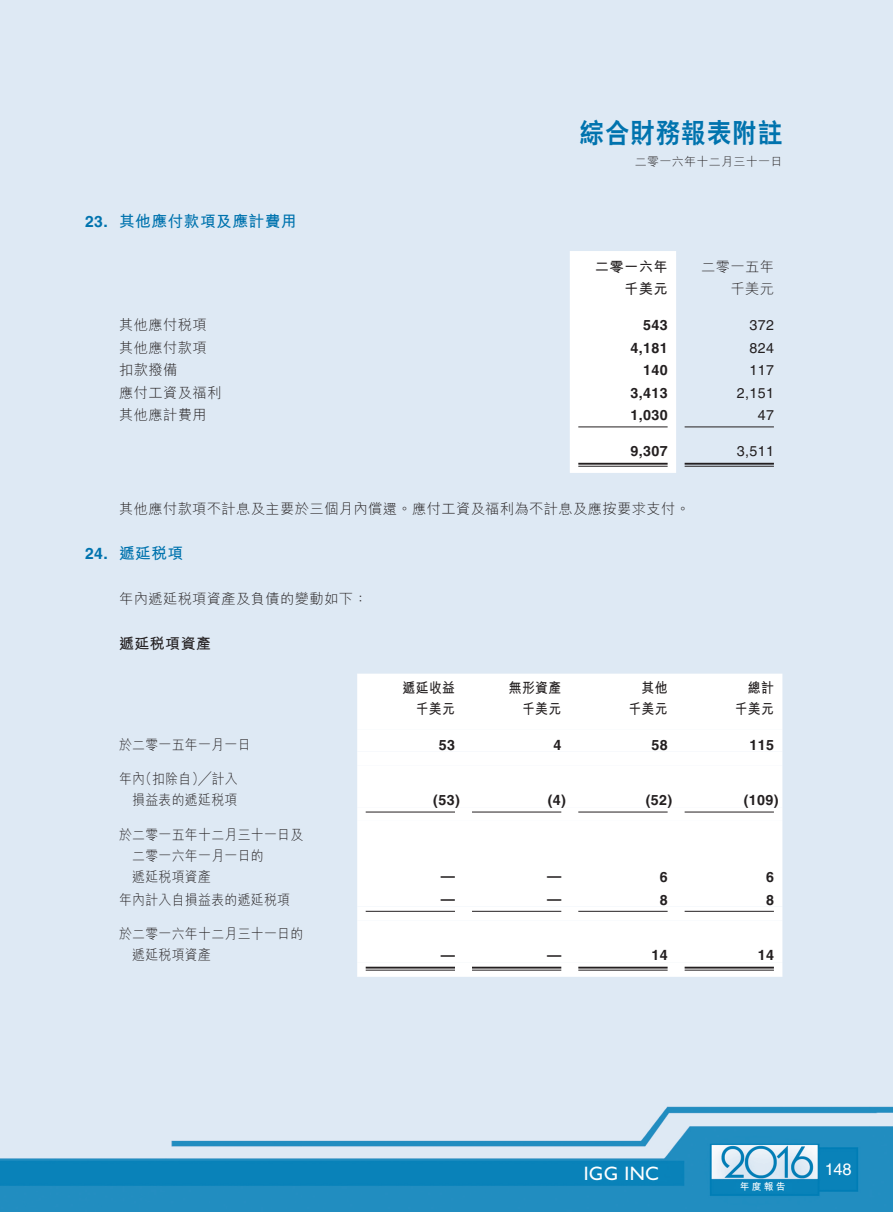
<style>
.page{position:relative;width:893px;height:1212px;background:#dee9f4}
.page>*{position:absolute;margin:0;border:0;box-sizing:border-box;transform-origin:0 0}
.t1{font:800 27px "C Hei 2 HK";letter-spacing:.05em;color:#0073ae;scale:.9 1}
.t2{font:19.5px "Gill Sans Std";letter-spacing:.02em;color:#fff}
.t3{font:16.5px "Helvetica LT Std";color:#fff}
.t4{font:700 15.75px "M Hei HK";letter-spacing:.03em;color:#0073ae}
.t5{font:700 15.75px "Helvetica LT Std";color:#0073ae}
.t6{font:700 15px "M Hei HK";letter-spacing:.03em;color:#231f20}
.t7{font:300 14.25px "M Hei HK";letter-spacing:.03em;color:#231f20}
.t8{font:300 14.25px/21px "M Hei HK";letter-spacing:.03em;color:#231f20;scale:.9 1}
.t9{font:700 14.25px "Helvetica LT Std";letter-spacing:.03em;color:#231f20}
.t10{font:700 14.25px "M Hei HK";letter-spacing:.03em;color:#231f20;scale:.9 1}
.t11{font:14.25px "Helvetica LT Std";letter-spacing:.03em;color:#231f20}
.t12{font:700 14.25px "M Hei HK";letter-spacing:.03em;color:#231f20}
.t13{font:300 12px "M Hei HK";letter-spacing:.03em;color:#231f20}
.t14{font:700 9.75px "M Hei HK";color:#fff}
</style>
<div class="page">
<svg style="left:570px;top:251px;width:106px;height:222px"></svg>
<hr style="left:578px;top:426px;width:90px;height:1px;background:#231f20">
<hr style="left:685px;top:426px;width:89px;height:1px;background:#231f20">
<hr style="left:578px;top:463px;width:90px;height:2px;background:#231f20">
<hr style="left:578px;top:466px;width:90px;height:1px;background:#231f20">
<hr style="left:685px;top:463px;width:89px;height:2px;background:#231f20">
<hr style="left:685px;top:466px;width:89px;height:1px;background:#231f20">
<svg style="left:357px;top:674px;width:425px;height:303px"></svg>
<svg style="left:357px;top:729px;width:425px;height:233px"></svg>
<hr style="left:366px;top:812px;width:89px;height:1px;background:#231f20">
<hr style="left:472px;top:812px;width:89px;height:1px;background:#231f20">
<hr style="left:578px;top:812px;width:90px;height:1px;background:#231f20">
<hr style="left:685px;top:812px;width:89px;height:1px;background:#231f20">
<hr style="left:366px;top:911px;width:89px;height:1px;background:#231f20">
<hr style="left:472px;top:911px;width:89px;height:1px;background:#231f20">
<hr style="left:578px;top:911px;width:90px;height:1px;background:#231f20">
<hr style="left:685px;top:911px;width:89px;height:1px;background:#231f20">
<hr style="left:366px;top:967px;width:89px;height:1px;background:#231f20">
<hr style="left:366px;top:970px;width:89px;height:1px;background:#231f20">
<hr style="left:472px;top:967px;width:89px;height:1px;background:#231f20">
<hr style="left:472px;top:970px;width:89px;height:1px;background:#231f20">
<hr style="left:578px;top:967px;width:90px;height:1px;background:#231f20">
<hr style="left:578px;top:970px;width:90px;height:1px;background:#231f20">
<hr style="left:685px;top:967px;width:89px;height:1px;background:#231f20">
<hr style="left:685px;top:970px;width:89px;height:1px;background:#231f20">
<h1 class="t1" style="left:579px;top:120px;width:227px">綜合財務報表附註</h1>
<p class="t13" style="left:635px;top:155px;width:149px">二零一六年十二月三十一日</p>
<p class="t5" style="left:85px;top:212px;width:24px">23.</p>
<p class="t4" style="left:119px;top:209px;width:179px">其他應付款項及應計費用</p>
<p class="t7" style="left:119px;top:318px;width:89px">其他應付稅項</p>
<p class="t7" style="left:119px;top:340px;width:89px">其他應付款項</p>
<p class="t7" style="left:119px;top:363px;width:60px">扣款撥備</p>
<p class="t7" style="left:119px;top:385px;width:104px">應付工資及福利</p>
<p class="t7" style="left:119px;top:408px;width:89px">其他應計費用</p>
<p class="t12" style="left:595px;top:256px;width:74px">二零一六年</p>
<p class="t12" style="left:624px;top:279px;width:45px">千美元</p>
<p class="t9" style="left:643px;top:316px;width:26px">543</p>
<p class="t9" style="left:630px;top:339px;width:39px">4,181</p>
<p class="t9" style="left:643px;top:361px;width:26px">140</p>
<p class="t9" style="left:630px;top:384px;width:39px">3,413</p>
<p class="t9" style="left:630px;top:406px;width:39px">1,030</p>
<p class="t9" style="left:630px;top:443px;width:39px">9,307</p>
<p class="t5" style="left:85px;top:544px;width:24px">24.</p>
<p class="t7" style="left:119px;top:502px;width:572px">其他應付款項不計息及主要於三個月內償還。應付工資及福利為不計息及應按要求支付。</p>
<p class="t4" style="left:119px;top:542px;width:66px">遞延稅項</p>
<p class="t7" style="left:119px;top:592px;width:250px">年內遞延稅項資產及負債的變動如下：</p>
<p class="t6" style="left:119px;top:633px;width:94px">遞延稅項資產</p>
<p class="t8" style="left:119px;top:734px;width:148px">於二零一五年一月一日</p>
<p class="t8" style="left:139px;top:768px;width:111px">（扣除自）╱計入</p>
<p class="t8" style="left:119px;top:768px;width:30px">年內</p>
<p class="t8" style="left:132px;top:789px;width:118px">損益表的遞延稅項</p>
<p class="t8" style="left:132px;top:824px;width:192px;text-indent:-13px">於二零一五年十二月三十一日及二零一六年一月一日的</p>
<p class="t8" style="left:132px;top:866px;width:89px">遞延稅項資產</p>
<p class="t8" style="left:119px;top:889px;width:192px">年內計入自損益表的遞延稅項</p>
<p class="t8" style="left:119px;top:923px;width:206px">於二零一六年十二月三十一日的</p>
<p class="t8" style="left:132px;top:944px;width:89px">遞延稅項資產</p>
<p class="t10" style="left:403px;top:677px;width:60px">遞延收益</p>
<p class="t10" style="left:416px;top:698px;width:45px">千美元</p>
<p class="t9" style="left:439px;top:736px;width:18px">53</p>
<p class="t9" style="left:433px;top:792px;width:28px">)53(</p>
<p class="t9" style="left:441px;top:868px;width:16px">—</p>
<p class="t9" style="left:441px;top:890px;width:16px">—</p>
<p class="t9" style="left:441px;top:946px;width:16px">—</p>
<p class="t10" style="left:509px;top:677px;width:60px">無形資產</p>
<p class="t10" style="left:522px;top:698px;width:45px">千美元</p>
<p class="t9" style="left:553px;top:736px;width:9px">4</p>
<p class="t9" style="left:548px;top:792px;width:20px">(4)</p>
<p class="t9" style="left:547px;top:868px;width:16px">—</p>
<p class="t9" style="left:547px;top:890px;width:16px">—</p>
<p class="t9" style="left:547px;top:946px;width:16px">—</p>
<p class="t10" style="left:642px;top:677px;width:30px">其他</p>
<p class="t10" style="left:628px;top:698px;width:45px">千美元</p>
<p class="t9" style="left:651px;top:736px;width:18px">58</p>
<p class="t9" style="left:646px;top:792px;width:28px">)52(</p>
<p class="t9" style="left:660px;top:868px;width:9px">6</p>
<p class="t9" style="left:660px;top:891px;width:9px">8</p>
<p class="t9" style="left:651px;top:947px;width:18px">14</p>
<p class="t7" style="left:701px;top:259px;width:74px">二零一五年</p>
<p class="t7" style="left:730px;top:282px;width:45px">千美元</p>
<p class="t11" style="left:749px;top:317px;width:26px">372</p>
<p class="t11" style="left:749px;top:339px;width:26px">824</p>
<p class="t11" style="left:749px;top:362px;width:26px">117</p>
<p class="t11" style="left:737px;top:384px;width:39px">2,151</p>
<p class="t11" style="left:758px;top:407px;width:18px">47</p>
<p class="t11" style="left:737px;top:443px;width:39px">3,511</p>
<p class="t10" style="left:748px;top:677px;width:30px">總計</p>
<p class="t10" style="left:735px;top:698px;width:45px">千美元</p>
<p class="t9" style="left:749px;top:736px;width:26px">115</p>
<p class="t9" style="left:744px;top:792px;width:36px">)109(</p>
<p class="t9" style="left:766px;top:868px;width:9px">6</p>
<p class="t9" style="left:766px;top:891px;width:9px">8</p>
<p class="t9" style="left:758px;top:947px;width:18px">14</p>
<h2 class="t2" style="left:584px;top:1162px;width:77px">IGG INC</h2>
<p class="t3" style="left:825px;top:1159px;width:28px">148</p>
<p class="t14" style="left:740px;top:1179px;width:47px">年度報告</p>
</div>
